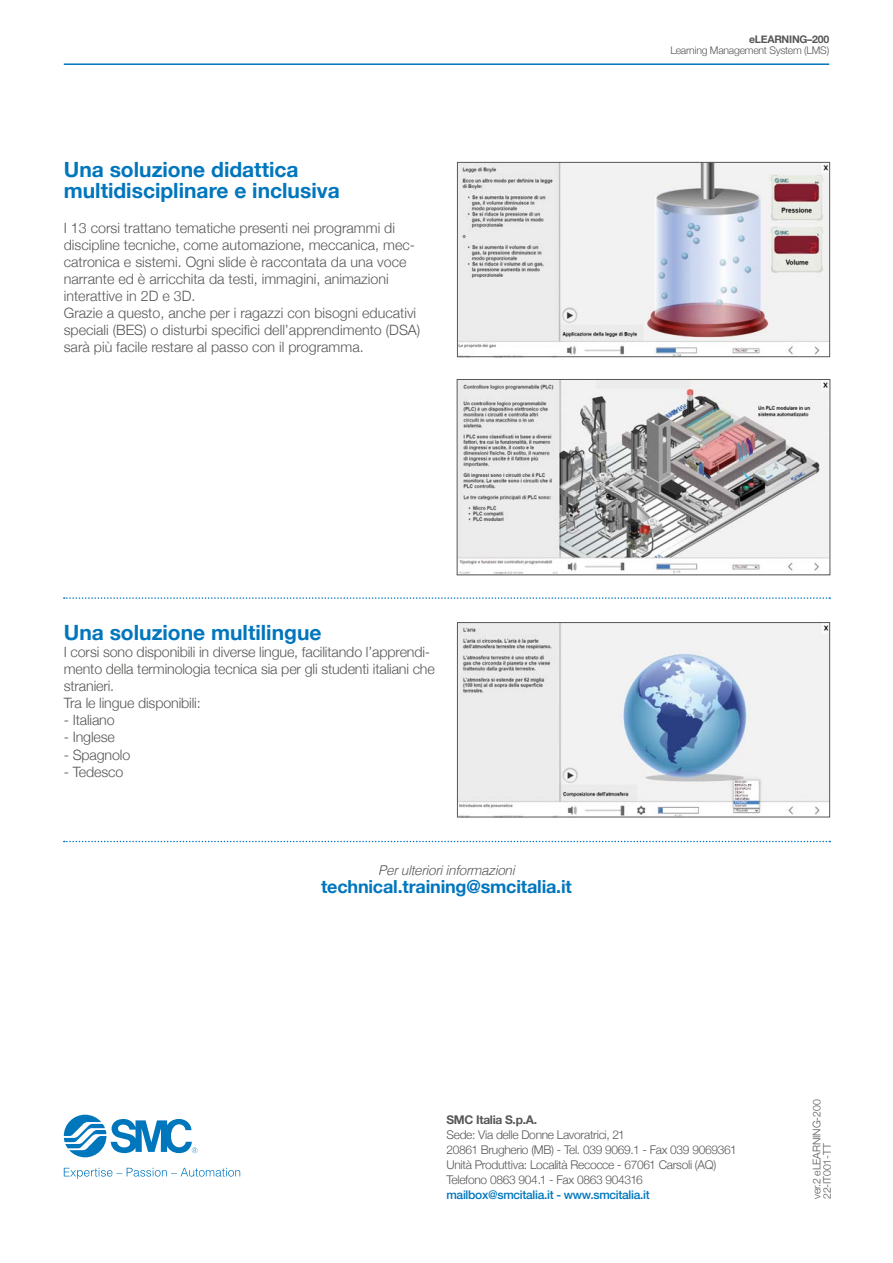
<style>
.page{position:relative;width:893px;height:1263px;background:#fff}
.page>*{position:absolute;margin:0;border:0;box-sizing:border-box;transform-origin:0 0}
.t1{font:700 21px/21px "Helvetica Neue";color:#0076bd}
.t2{font:700 18px "Helvetica Neue";letter-spacing:-.01em;color:#0076bd}
.t3{font:300 14.25px/17.1px "Helvetica Neue";color:#575756}
.t4{font:italic 300 13.5px "Helvetica";letter-spacing:-.025em;color:#575756}
.t5{font:300 12px/15px "Helvetica Neue";letter-spacing:-.025em;color:#575756}
.t6{font:500 12px "Helvetica Neue";letter-spacing:-.025em;color:#0076bd}
.t7{font:700 12px "Helvetica Neue";letter-spacing:-.025em;color:#575756}
.t8{font:300 10.5px/10.5px "Helvetica Neue";letter-spacing:-.025em;color:#575756}
.t9{font:700 10.5px "Helvetica Neue";letter-spacing:-.025em;color:#575756}
</style>
<div class="page">
<img style="left:459px;top:164px;width:369px;height:191px">
<div style="left:457px;top:162px;width:373px;height:195px;border:1px solid #575756"></div>
<img style="left:459px;top:624px;width:369px;height:191px">
<div style="left:457px;top:622px;width:373px;height:195px;border:1px solid #575756"></div>
<svg style="left:64px;top:1115px;width:133px;height:42px"></svg>
<svg style="left:64px;top:1168px;width:176px;height:11px"></svg>
<hr style="left:64px;top:63px;width:765px;height:2px;background:#0076bd">
<svg style="left:64px;top:841px;width:766px;height:1px"></svg>
<svg style="left:64px;top:597px;width:766px;height:2px"></svg>
<img style="left:459px;top:381px;width:369px;height:192px">
<div style="left:457px;top:379px;width:373px;height:196px;border:1px solid #575756"></div>
<h1 class="t1" style="left:64px;top:160px;width:277px">Una soluzione didattica multidisciplinare e inclusiva</h1>
<p class="t3" style="left:64px;top:218px;width:358px">I 13 corsi trattano tematiche presenti nei programmi di discipline tecniche, come automazione, meccanica, mec&shy;catronica e sistemi. Ogni slide è raccontata da una voce narrante ed è arricchita da testi, immagini, animazioni interattive in 2D e 3D.<br>Grazie a questo, anche per i ragazzi con bisogni educativi speciali (BES) o disturbi specifici dell’apprendimento (DSA) sarà più facile restare al passo con il programma.</p>
<p class="t9" style="left:749px;top:31px;width:82px">eLEARNING–200</p>
<p class="t8" style="left:670px;top:44px;width:160px">Learning Management System (LMS)</p>
<h1 class="t1" style="left:64px;top:622px;width:259px">Una soluzione multilingue</h1>
<p class="t3" style="left:64px;top:642px;width:373px">I corsi sono disponibili in diverse lingue, facilitando l’apprendi&shy;mento della terminologia tecnica sia per gli studenti italiani che stranieri.<br>Tra le lingue disponibili:</p>
<p class="t3" style="left:64px;top:711px;width:52px">- Italiano</p>
<p class="t3" style="left:64px;top:728px;width:53px">- Inglese</p>
<p class="t3" style="left:64px;top:745px;width:68px">- Spagnolo</p>
<p class="t3" style="left:64px;top:762px;width:61px">- Tedesco</p>
<p class="t4" style="left:378px;top:859px;width:138px">Per ulteriori informazioni</p>
<p class="t2" style="left:321px;top:873px;width:252px">technical.training@smcitalia.it</p>
<p class="t7" style="left:446px;top:1110px;width:92px">SMC Italia S.p.A.</p>
<p class="t5" style="left:446px;top:1126px;width:292px">Sede: Via delle Donne Lavoratrici, 21<br>20861 Brugherio (MB) - Tel. 039 9069.1 - Fax 039 9069361<br>Unità Produttiva: Località Recocce - 67061 Carsoli (AQ)<br>Telefono 0863 904.1 - Fax 0863 904316</p>
<p class="t6" style="left:446px;top:1188px;width:205px">mailbox@smcitalia.it - www.smcitalia.it</p>
<p class="t8" style="left:811px;top:1199px;width:101px;rotate:-90deg">ver.2 eLEARNING-200<br>22-IT001-TT</p>
</div>
